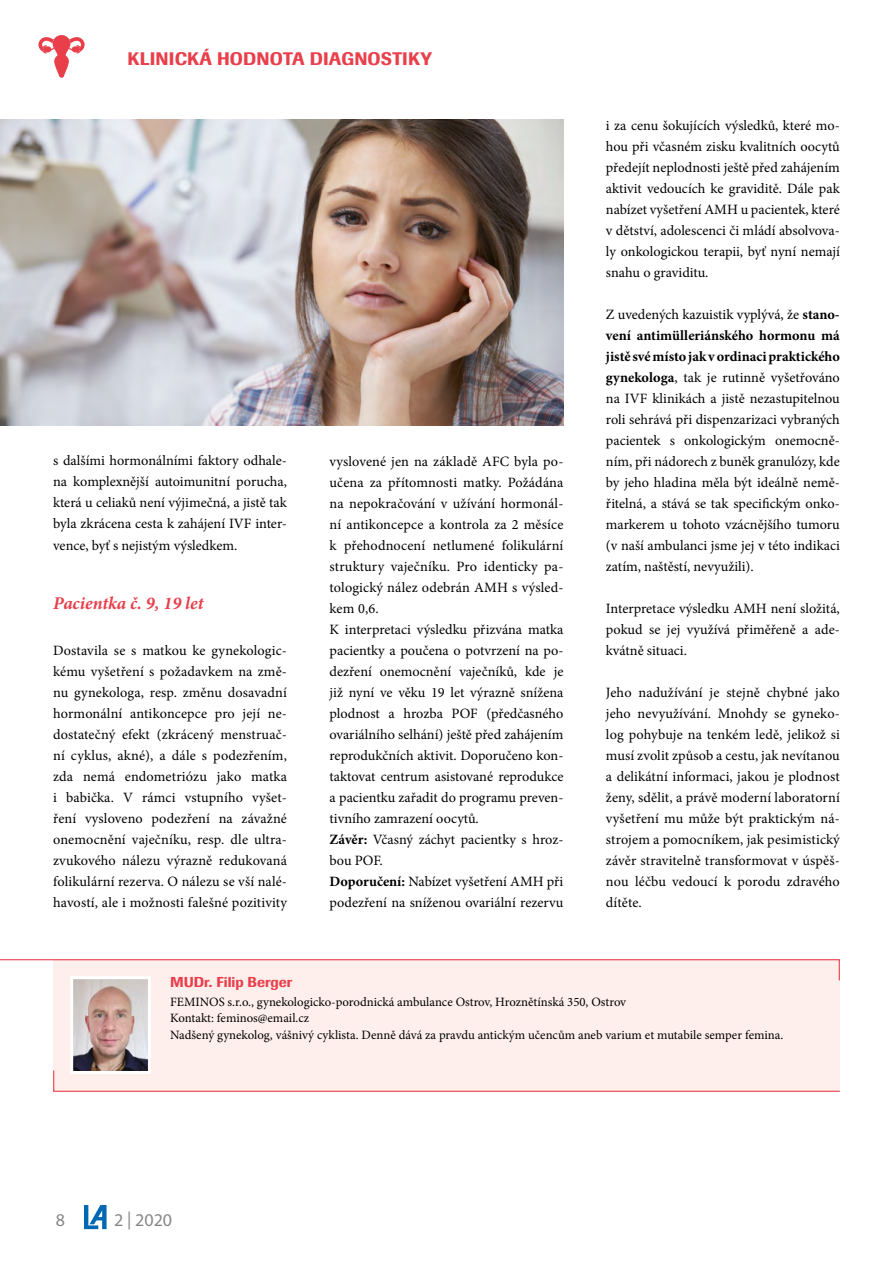
<style>
.page{position:relative;width:893px;height:1263px;background:#fff}
.page>*{position:absolute;margin:0;border:0;box-sizing:border-box;transform-origin:0 0}
.t1{font:500 18px "Imago";letter-spacing:.01em;color:#e83f4b}
.t2{font:italic 700 18px "Minion Pro";color:#e83f4b}
.t3{font:18px "Myriad Pro";color:#878787}
.t4{font:14.25px/21px "Minion Pro";color:#000;text-align:justify}
.t5{font:500 14.25px "Imago";color:#e83f4b}
.t6{font:12.75px/16.5px "Minion Pro";color:#000}
.s1{font-weight:700}
</style>
<div class="page">
<svg style="left:84px;top:1205px;width:23px;height:24px"></svg>
<svg style="left:38px;top:35px;width:47px;height:43px"></svg>
<div style="left:53px;top:959px;width:787px;height:132px;background:#feefed"></div>
<svg style="left:0;top:959px;width:840px;height:22px"></svg>
<svg style="left:53px;top:1070px;width:787px;height:22px"></svg>
<img style="left:74px;top:980px;width:73px;height:90px">
<div style="left:70px;top:976px;width:81px;height:98px;border:3px solid #fff"></div>
<img style="left:0;top:119px;width:563px;height:306px">
<p class="t1" style="left:128px;top:47px;width:306px">KLINICKÁ HODNOTA DIAGNOSTIKY</p>
<p class="t4" style="left:53px;top:450px;width:235px">s dalšími hormonálními faktory odhale&shy;na komplexnější autoimunitní porucha, která u celiaků není výjimečná, a jistě tak byla zkrácena cesta k zahájení IVF inter&shy;vence, byť s nejistým výsledkem.</p>
<p class="t2" style="left:53px;top:591px;width:152px">Pacientka č. 9, 19 let</p>
<p class="t4" style="left:53px;top:639px;width:235px">Dostavila se s matkou ke gynekologic&shy;kému vyšetření s požadavkem na změ&shy;nu gynekologa, resp. změnu dosavadní hormonální antikoncepce pro její ne&shy;dostatečný efekt (zkrácený menstruač&shy;ní cyklus, akné), a dále s podezřením, zda nemá endometriózu jako matka i babička. V rámci vstupního vyšet&shy;ření vysloveno podezření na závažné onemocnění vaječníku, resp. dle ultra&shy;zvukového nálezu výrazně redukovaná folikulární rezerva. O nálezu se vší nalé&shy;havostí, ale i možnosti falešné pozitivity</p>
<p class="t4" style="left:330px;top:450px;width:235px;text-align:left">vyslovené jen na základě AFC byla po&shy;učena za přítomnosti matky. Požádána na nepokračování v užívání hormonál&shy;ní antikoncepce a kontrola za 2 měsíce k přehodnocení netlumené folikulární struktury vaječníku. Pro identicky pa&shy;tologický nález odebrán AMH s výsled&shy;kem 0,6.<br>K interpretaci výsledku přizvána matka pacientky a poučena o potvrzení na po&shy;dezření onemocnění vaječníků, kde je již nyní ve věku 19 let výrazně snížena plodnost a hrozba POF (předčasného ovariálního selhání) ještě před zahájením reprodukčních aktivit. Doporučeno kon&shy;taktovat centrum asistované reprodukce a pacientku zařadit do programu preven&shy;tivního zamrazení oocytů.<br><span class="s1">Závěr:</span> Včasný záchyt pacientky s hroz&shy;bou POF.<br><span class="s1">Doporučení:</span> Nabízet vyšetření AMH při podezření na sníženou ovariální rezervu</p>
<p class="t4" style="left:606px;top:115px;width:235px">i za cenu šokujících výsledků, které mo&shy;hou při včasném zisku kvalitních oocytů předejít neplodnosti ještě před zahájením aktivit vedoucích ke graviditě. Dále pak nabízet vyšetření AMH u pacientek, které v dětství, adolescenci či mládí absolvova&shy;ly onkologickou terapii, byť nyní nemají snahu o graviditu.</p>
<p class="t4" style="left:606px;top:304px;width:235px">Z uvedených kazuistik vyplývá, že <span class="s1">stano&shy;vení antimülleriánského hormonu má jistě své místo jak v ordinaci praktického gynekologa</span>, tak je rutinně vyšetřováno na IVF klinikách a jistě nezastupitelnou roli sehrává při dispenzarizaci vybraných pacientek s onkologickým onemocně&shy;ním, při nádorech z buněk granulózy, kde by jeho hladina měla být ideálně nemě&shy;řitelná, a stává se tak specifickým onko&shy;markerem u tohoto vzácnějšího tumoru (v naší ambulanci jsme jej v této indikaci zatím, naštěstí, nevyužili).</p>
<p class="t4" style="left:606px;top:598px;width:235px">Interpretace výsledku AMH není složitá, pokud se jej využívá přiměřeně a ade&shy;kvátně situaci.</p>
<p class="t4" style="left:606px;top:682px;width:235px">Jeho nadužívání je stejně chybné jako jeho nevyužívání. Mnohdy se gyneko&shy;log pohybuje na tenkém ledě, jelikož si musí zvolit způsob a cestu, jak nevítanou a delikátní informaci, jakou je plodnost ženy, sdělit, a právě moderní laboratorní vyšetření mu může být praktickým ná&shy;strojem a pomocníkem, jak pesimistický závěr stravitelně transformovat v úspěš&shy;nou léčbu vedoucí k porodu zdravého dítěte.</p>
<p class="t5" style="left:170px;top:973px;width:124px">MUDr. Filip Berger</p>
<p class="t6" style="left:170px;top:993px;width:615px">FEMINOS s.r.o., gynekologicko-porodnická ambulance Ostrov, Hroznětínská 350, Ostrov<br>Kontakt: feminos@email.cz<br>Nadšený gynekolog, vášnivý cyklista. Denně dává za pravdu antickým učencům aneb varium et mutabile semper femina.</p>
<p class="t3" style="left:56px;top:1209px;width:11px">8</p>
<p class="t3" style="left:114px;top:1209px;width:60px">2 | 2020</p>
</div>
